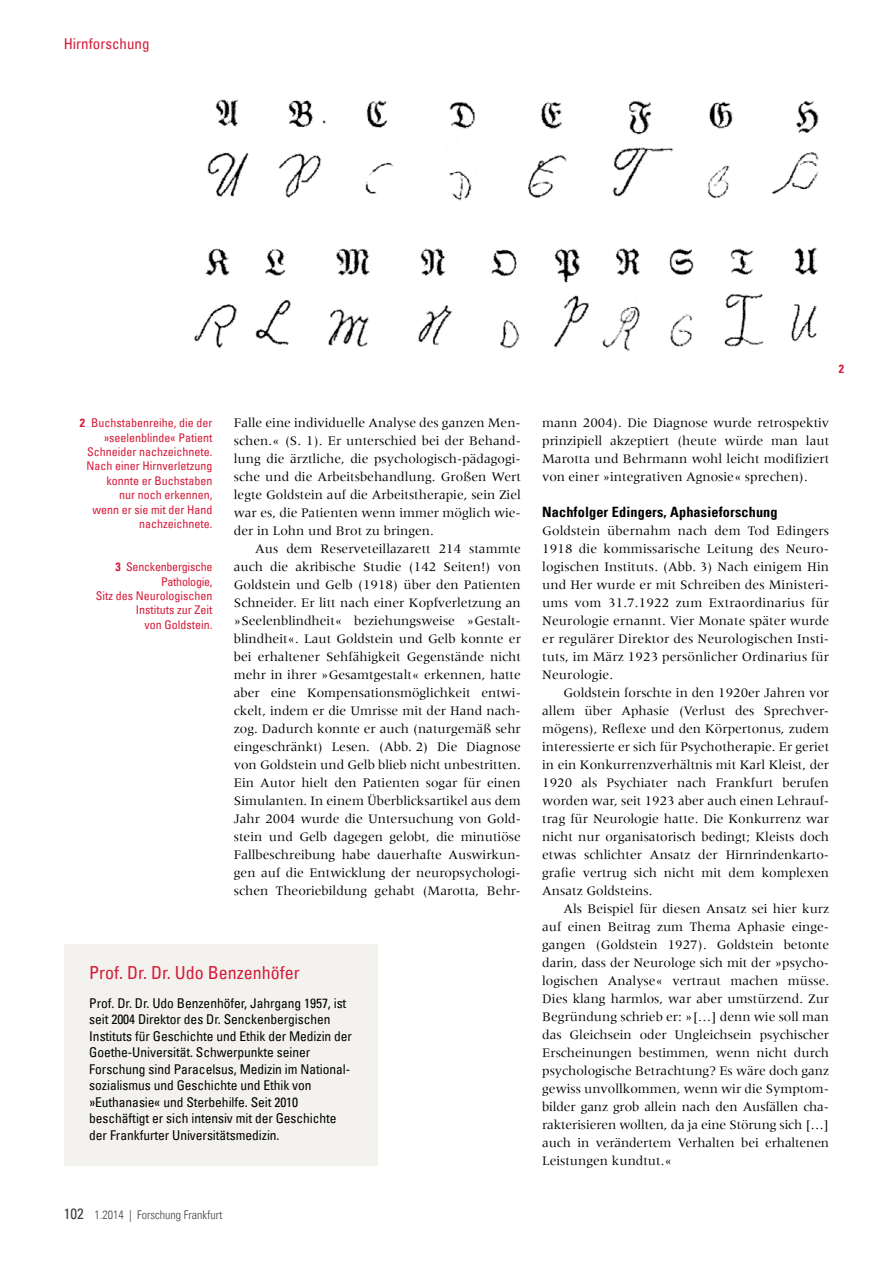
<style>
.page{position:relative;width:893px;height:1263px;background:#fff}
.page>*{position:absolute;margin:0;border:0;box-sizing:border-box;transform-origin:0 0}
.t1{font:condensed 18px "Univers Com 57";color:#d51a37}
.t2{font:condensed 15px "Univers Com 57";color:#d51a37}
.t3{font:14.25px "Univers Com 67 Bold Cond";letter-spacing:.01em;color:#000}
.t4{font:13.5px/18px "Meridien";color:#000;text-align:justify}
.t5{font:condensed 13.5px/16.5px "Univers Com 57";letter-spacing:-.005em;color:#000}
.t6{font:condensed 12px/14.4px "Univers Com 57";color:#d51a37;text-align:right}
.t7{font:12px "Univers Com 47 Light Cond";color:#414042}
.t8{font:12px "Univers Com 67 Bold Cond";color:#d51a37}
.s1{font-family:"Univers Com 67 Bold Cond";font-stretch:normal}
.s2{font-family:"Univers Com 57";font-stretch:condensed;font-size:15px}
</style>
<div class="page">
<img style="left:193px;top:99px;width:626px;height:252px">
<div style="left:64px;top:944px;width:314px;height:221px;background:#f4f2ef"></div>
<p class="t2" style="left:64px;top:34px;width:87px">Hirnforschung</p>
<p class="t6" style="left:80px;top:416px;width:134px"><span class="s1">2</span> Buchstabenreihe, die der »seelenblinde« Patient<br>Schneider nachzeichnete.<br>Nach einer Hirnverletzung konnte er Buchstaben<br>nur noch erkennen,<br>wenn er sie mit der Hand nachzeichnete.</p>
<p class="t6" style="left:96px;top:560px;width:118px"><span class="s1">3</span> Senckenbergische<br>Pathologie,<br>Sitz des Neurologischen<br>Instituts zur Zeit<br>von Goldstein.</p>
<p class="t4" style="left:234px;top:414px;width:289px">Falle eine individuelle Analyse des ganzen Men&shy;schen.« (S. 1). Er unterschied bei der Behand&shy;lung die ärztliche, die psychologisch-pädagogi&shy;sche und die Arbeitsbehandlung. Großen Wert legte Goldstein auf die Arbeitstherapie, sein Ziel war es, die Patienten wenn immer möglich wie&shy;der in Lohn und Brot zu bringen.</p>
<p class="t4" style="left:234px;top:540px;width:289px;text-indent:21px">Aus dem Reserveteillazarett 214 stammte auch die akribische Studie (142 Seiten!) von Goldstein und Gelb (1918) über den Patienten Schneider. Er litt nach einer Kopfverletzung an »Seelenblindheit« beziehungsweise »Gestalt&shy;blindheit«. Laut Goldstein und Gelb konnte er bei erhaltener Sehfähigkeit Gegenstände nicht mehr in ihrer »Gesamtgestalt« erkennen, hatte aber eine Kompensationsmöglichkeit entwi&shy;ckelt, indem er die Umrisse mit der Hand nach&shy;zog. Dadurch konnte er auch (naturgemäß sehr eingeschränkt) Lesen. (Abb. 2) Die Diagnose von Goldstein und Gelb blieb nicht unbestritten.<br>Ein Autor hielt den Patienten sogar für einen Simulanten. In einem Überblicksartikel aus dem Jahr 2004 wurde die Untersuchung von Gold&shy;stein und Gelb dagegen gelobt, die minutiöse Fallbeschreibung habe dauerhafte Auswirkun&shy;gen auf die Entwicklung der neuropsychologi&shy;schen Theoriebildung gehabt (Marotta, Behr-</p>
<h1 class="t1" style="left:89px;top:961px;width:212px">Prof. Dr. Dr. Udo Benzenhöfer</h1>
<p class="t5" style="left:89px;top:995px;width:264px">Prof. Dr. Dr. Udo Benzenhöfer, Jahrgang 1957, ist seit 2004 Direktor des Dr. Senckenbergischen Instituts für Geschichte und Ethik der Medizin der Goethe-Universität. Schwerpunkte seiner Forschung sind Paracelsus, Medizin im National&shy;sozialismus und Geschichte und Ethik von »Euthanasie« und Sterbehilfe. Seit 2010 beschäftigt er sich intensiv mit der Geschichte der Frankfurter Universitätsmedizin.</p>
<p class="t7" style="left:64px;top:1208px;width:160px"><span class="s2">102</span> 1.2014 | Forschung Frankfurt</p>
<p class="t8" style="left:839px;top:361px;width:7px">2</p>
<p class="t4" style="left:542px;top:414px;width:289px">mann 2004). Die Diagnose wurde retrospektiv prinzipiell akzeptiert (heute würde man laut Marotta und Behrmann wohl leicht modifiziert von einer »integrativen Agnosie« sprechen).</p>
<p class="t3" style="left:542px;top:503px;width:237px">Nachfolger Edingers, Aphasieforschung</p>
<p class="t4" style="left:542px;top:522px;width:289px">Goldstein übernahm nach dem Tod Edingers 1918 die kommissarische Leitung des Neuro&shy;logischen Instituts. (Abb. 3) Nach einigem Hin und Her wurde er mit Schreiben des Ministeri&shy;ums vom 31.7.1922 zum Extraordinarius für Neurologie ernannt. Vier Monate später wurde er regulärer Direktor des Neurologischen Insti&shy;tuts, im März 1923 persönlicher Ordinarius für Neurologie.</p>
<p class="t4" style="left:542px;top:684px;width:289px;text-indent:21px">Goldstein forschte in den 1920er Jahren vor allem über Aphasie (Verlust des Sprechver&shy;mögens), Reflexe und den Körpertonus, zudem interessierte er sich für Psychotherapie. Er geriet in ein Konkurrenzverhältnis mit Karl Kleist, der 1920 als Psychiater nach Frankfurt berufen worden war, seit 1923 aber auch einen Lehrauf&shy;trag für Neurologie hatte. Die Konkurrenz war nicht nur organisatorisch bedingt; Kleists doch etwas schlichter Ansatz der Hirnrindenkarto&shy;grafie vertrug sich nicht mit dem komplexen Ansatz Goldsteins.</p>
<p class="t4" style="left:542px;top:900px;width:289px;text-indent:21px">Als Beispiel für diesen Ansatz sei hier kurz auf einen Beitrag zum Thema Aphasie einge&shy;gangen (Goldstein 1927). Goldstein betonte darin, dass der Neurologe sich mit der »psycho&shy;logischen Analyse« vertraut machen müsse.<br>Dies klang harmlos, war aber umstürzend. Zur Begründung schrieb er: »[…] denn wie soll man das Gleichsein oder Ungleichsein psychischer Erscheinungen bestimmen, wenn nicht durch psychologische Betrachtung? Es wäre doch ganz gewiss unvollkommen, wenn wir die Symptom&shy;bilder ganz grob allein nach den Ausfällen cha&shy;rakterisieren wollten, da ja eine Störung sich […] auch in verändertem Verhalten bei erhaltenen Leistungen kundtut.«</p>
</div>
